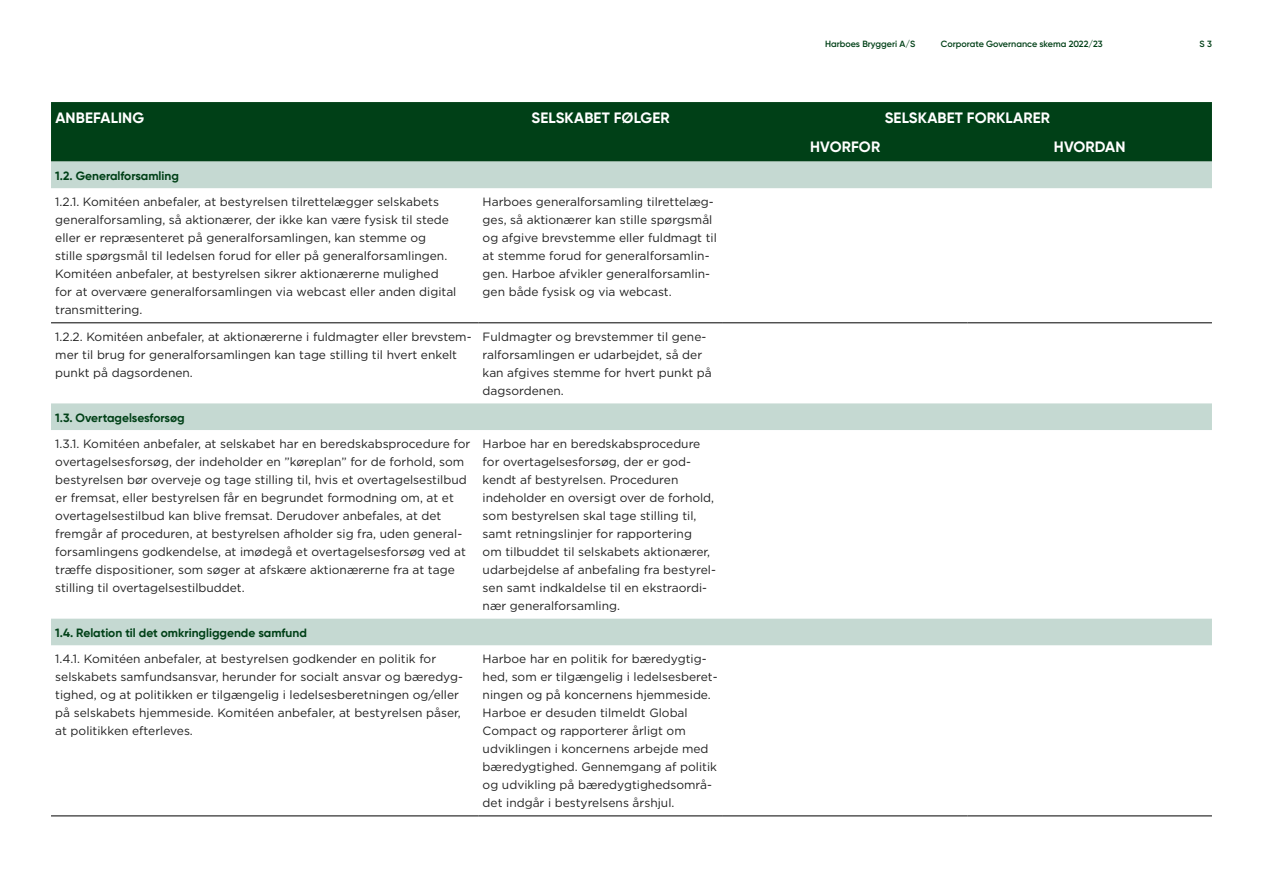
<style>
.page{position:relative;width:1263px;height:893px;background:#fff}
.page>*{position:absolute;margin:0;border:0;box-sizing:border-box;transform-origin:0 0}
.Skema_BIG_Header{font:700 15px "Gilroy Office";letter-spacing:.01em;color:#fff}
.Skema_Brødtekst{font:12px/18px "Gotham";color:#212121}
.Skema_Header_2{font:700 12px "Gilroy Office";color:#004017}
.t1{font:600 9px "Gilroy Office";color:#004017}
</style>
<div class="page">
<div style="left:51px;top:102px;width:1161px;height:60px;background:#004017"></div>
<svg style="left:51px;top:162px;width:1161px;height:483px"></svg>
<hr style="left:51px;top:323px;width:427px;height:1px;background:#000">
<hr style="left:478px;top:323px;width:245px;height:1px;background:#000">
<hr style="left:723px;top:323px;width:244px;height:1px;background:#000">
<hr style="left:967px;top:323px;width:245px;height:1px;background:#000">
<hr style="left:51px;top:816px;width:427px;height:1px;background:#000">
<hr style="left:478px;top:816px;width:245px;height:1px;background:#000">
<hr style="left:723px;top:816px;width:244px;height:1px;background:#000">
<hr style="left:967px;top:816px;width:245px;height:1px;background:#000">
<p class="t1" style="left:825px;top:38px;width:92px">Harboes Bryggeri A/S</p>
<p class="t1" style="left:941px;top:38px;width:163px">Corporate Governance skema 2022/23</p>
<p class="t1" style="left:1199px;top:38px;width:14px">S 3</p>
<p class="Skema_BIG_Header" style="left:55px;top:108px;width:90px">ANBEFALING</p>
<p class="Skema_BIG_Header" style="left:532px;top:108px;width:140px">SELSKABET FØLGER</p>
<p class="Skema_BIG_Header" style="left:885px;top:108px;width:167px">SELSKABET FORKLARER</p>
<p class="Skema_BIG_Header" style="left:810px;top:138px;width:72px">HVORFOR</p>
<p class="Skema_BIG_Header" style="left:1054px;top:138px;width:73px">HVORDAN</p>
<p class="Skema_Header_2" style="left:55px;top:168px;width:125px">1.2. Generalforsamling</p>
<p class="Skema_Brødtekst" style="left:55px;top:193px;width:403px">1.2.1. Komitéen anbefaler, at bestyrelsen tilrettelægger selskabets generalforsamling, så aktionærer, der ikke kan være fysisk til stede eller er repræsenteret på generalforsamlingen, kan stemme og<br>stille spørgsmål til ledelsen forud for eller på generalforsamlingen.<br>Komitéen anbefaler, at bestyrelsen sikrer aktionærerne mulighed for at overvære generalforsamlingen via webcast eller anden digital transmittering.</p>
<p class="Skema_Brødtekst" style="left:483px;top:193px;width:236px">Harboes generalforsamling tilrettelæg&shy;ges, så aktionærer kan stille spørgsmål og afgive brevstemme eller fuldmagt til at stemme forud for generalforsamlin&shy;gen. Harboe afvikler generalforsamlin&shy;gen både fysisk og via webcast.</p>
<p class="Skema_Brødtekst" style="left:55px;top:327px;width:418px">1.2.2. Komitéen anbefaler, at aktionærerne i fuldmagter eller brevstem&shy;mer til brug for generalforsamlingen kan tage stilling til hvert enkelt punkt på dagsordenen.</p>
<p class="Skema_Brødtekst" style="left:483px;top:327px;width:231px">Fuldmagter og brevstemmer til gene&shy;ralforsamlingen er udarbejdet, så der kan afgives stemme for hvert punkt på dagsordenen.</p>
<p class="Skema_Header_2" style="left:55px;top:410px;width:131px">1.3. Overtagelsesforsøg</p>
<p class="Skema_Brødtekst" style="left:55px;top:435px;width:416px">1.3.1. Komitéen anbefaler, at selskabet har en beredskabsprocedure for overtagelsesforsøg, der indeholder en ”køreplan” for de forhold, som bestyrelsen bør overveje og tage stilling til, hvis et overtagelsestilbud er fremsat, eller bestyrelsen får en begrundet formodning om, at et overtagelsestilbud kan blive fremsat. Derudover anbefales, at det fremgår af proceduren, at bestyrelsen afholder sig fra, uden general&shy;forsamlingens godkendelse, at imødegå et overtagelsesforsøg ved at træffe dispositioner, som søger at afskære aktionærerne fra at tage stilling til overtagelsestilbuddet.</p>
<p class="Skema_Brødtekst" style="left:483px;top:435px;width:235px">Harboe har en beredskabsprocedure for overtagelsesforsøg, der er god&shy;kendt af bestyrelsen. Proceduren indeholder en oversigt over de forhold, som bestyrelsen skal tage stilling til, samt retningslinjer for rapportering<br>om tilbuddet til selskabets aktionærer, udarbejdelse af anbefaling fra bestyrel&shy;sen samt indkaldelse til en ekstraordi&shy;nær generalforsamling.</p>
<p class="Skema_Header_2" style="left:55px;top:625px;width:253px">1.4. Relation til det omkringliggende samfund</p>
<p class="Skema_Brødtekst" style="left:55px;top:650px;width:409px">1.4.1. Komitéen anbefaler, at bestyrelsen godkender en politik for selskabets samfundsansvar, herunder for socialt ansvar og bæredyg&shy;tighed, og at politikken er tilgængelig i ledelsesberetningen og/eller på selskabets hjemmeside. Komitéen anbefaler, at bestyrelsen påser, at politikken efterleves.</p>
<p class="Skema_Brødtekst" style="left:483px;top:650px;width:237px">Harboe har en politik for bæredygtig&shy;hed, som er tilgængelig i ledelsesberet&shy;ningen og på koncernens hjemmeside.<br>Harboe er desuden tilmeldt Global Compact og rapporterer årligt om udviklingen i koncernens arbejde med bæredygtighed. Gennemgang af politik og udvikling på bæredygtighedsområ&shy;det indgår i bestyrelsens årshjul.</p>
</div>
